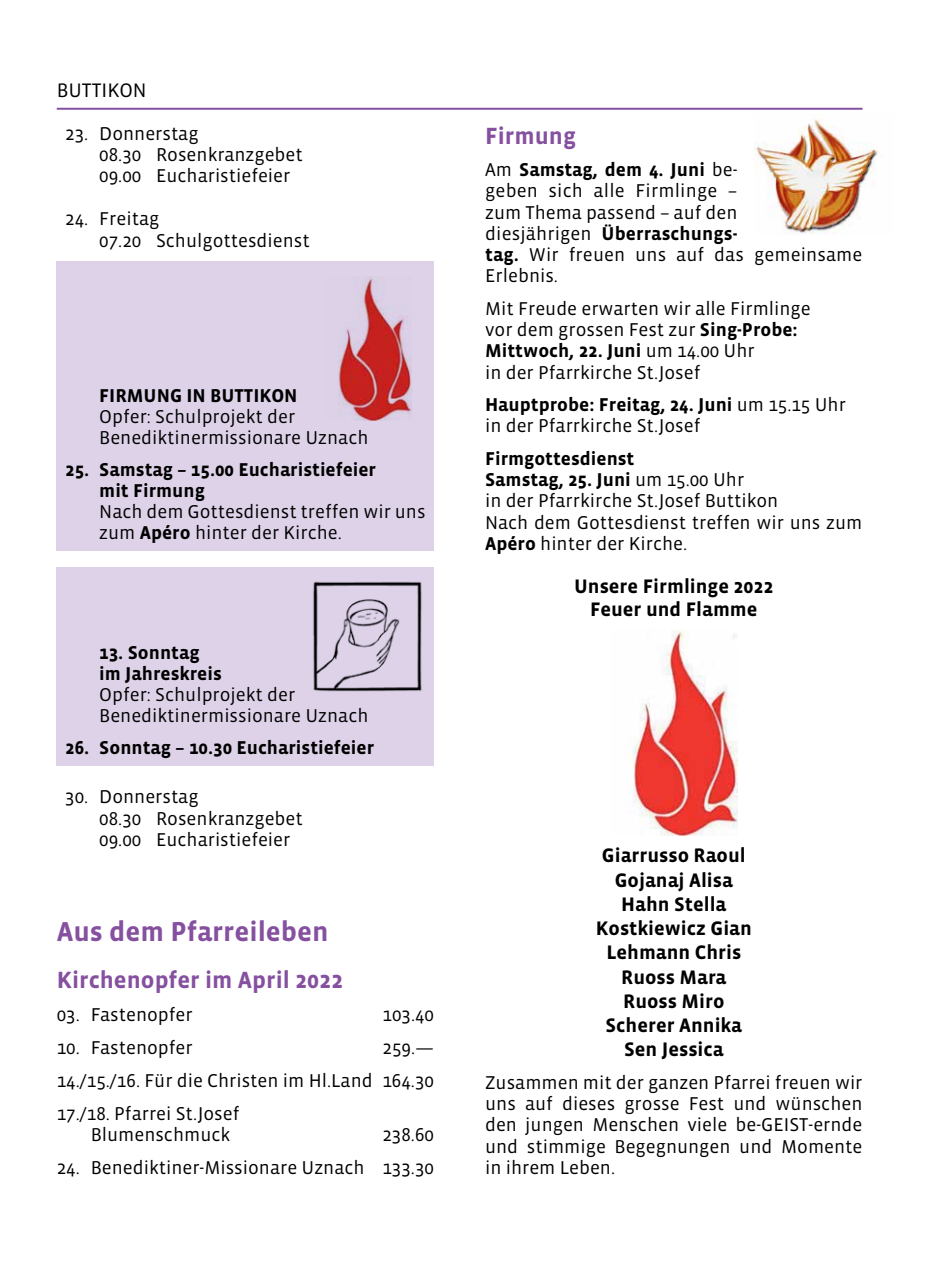
<style>
.page{position:relative;width:942px;height:1276px;background:#fff}
.page>*{position:absolute;margin:0;border:0;box-sizing:border-box;transform-origin:0 0}
.t1{font:700 28px "Vista Sans";color:#8650a0}
.t2{font:700 24px "Vista Sans";color:#8650a0}
.t3{font:700 20px/24.2px "Vista Sans";color:#000;text-align:center}
.t4{font:20px "Vista Sans";color:#000}
.t5{font:19px/21.2px "Vista Sans";color:#000}
.t6{font:700 19px/21px "Vista Sans";color:#000}
.s1{font-weight:700}
</style>
<div class="page">
<hr style="left:57px;top:108px;width:805px;height:2px;background:#8650a0">
<div style="left:57px;top:567px;width:377px;height:198px;background:#ddd2e8"></div>
<div style="left:57px;top:261px;width:377px;height:290px;background:#ddd2e8"></div>
<img style="left:338px;top:276px;width:73px;height:145px">
<img style="left:632px;top:630px;width:105px;height:205px">
<img style="left:313px;top:581px;width:109px;height:111px">
<img style="left:754px;top:113px;width:124px;height:121px">
<p class="t4" style="left:57px;top:80px;width:91px">BUTTIKON</p>
<p class="t5" style="left:99px;top:123px;width:205px;text-indent:-34px">23. Donnerstag<br>08.30 Rosenkranzgebet<br>09.00 Eucharistiefeier</p>
<p class="t5" style="left:99px;top:209px;width:212px;text-indent:-34px">24. Freitag<br>07.20 Schulgottesdienst</p>
<p class="t6" style="left:99px;top:386px;width:200px">FIRMUNG IN BUTTIKON</p>
<p class="t5" style="left:99px;top:407px;width:271px">Opfer: Schulprojekt der<br>Benediktinermissionare Uznach</p>
<p class="t6" style="left:99px;top:460px;width:278px;text-indent:-34px">25. Samstag – 15.00 Eucharistiefeier mit Firmung</p>
<p class="t5" style="left:99px;top:502px;width:328px">Nach dem Gottesdienst treffen wir uns zum <span class="s1">Apéro</span> hinter der Kirche.</p>
<p class="t6" style="left:99px;top:643px;width:124px">13. Sonntag im Jahreskreis</p>
<p class="t5" style="left:99px;top:685px;width:271px">Opfer: Schulprojekt der<br>Benediktinermissionare Uznach</p>
<p class="t6" style="left:65px;top:738px;width:310px">26. Sonntag – 10.30 Eucharistiefeier</p>
<p class="t5" style="left:99px;top:786px;width:205px;text-indent:-34px">30. Donnerstag<br>08.30 Rosenkranzgebet<br>09.00 Eucharistiefeier</p>
<h1 class="t1" style="left:57px;top:917px;width:273px">Aus dem Pfarreileben</h1>
<p class="t2" style="left:57px;top:968px;width:288px">Kirchenopfer im April 2022</p>
<p class="t5" style="left:57px;top:1004px;width:137px">03. Fastenopfer</p>
<p class="t5" style="left:382px;top:1004px;width:53px">103.40</p>
<p class="t5" style="left:57px;top:1037px;width:137px">10. Fastenopfer</p>
<p class="t5" style="left:57px;top:1031px;width:379px;line-height:32.8px;text-align:justify;text-indent:325px">259.— 14./15./16. Für die Christen im Hl.Land 164.30<br>17./18. Pfarrei St.Josef</p>
<p class="t5" style="left:91px;top:1124px;width:141px">Blumenschmuck</p>
<p class="t5" style="left:382px;top:1124px;width:53px">238.60</p>
<p class="t5" style="left:57px;top:1157px;width:379px">24. Benediktiner-Missionare Uznach 133.30</p>
<p class="t2" style="left:485px;top:123px;width:92px">Firmung</p>
<p class="t5" style="left:485px;top:159px;width:378px">Am <span class="s1">Samstag, dem 4. Juni</span> be--<br>geben sich alle Firmlinge –<br>zum Thema passend – auf den<br>diesjährigen <span class="s1">Überraschungs-<br>tag.</span> Wir freuen uns auf das gemeinsame<br>Erlebnis.</p>
<p class="t5" style="left:485px;top:298px;width:327px">Mit Freude erwarten wir alle Firmlinge vor dem grossen Fest zur <span class="s1">Sing-Probe:<br>Mittwoch, 22. Juni</span> um 14.00 Uhr<br>in der Pfarrkirche St.Josef</p>
<p class="t5" style="left:485px;top:394px;width:362px"><span class="s1">Hauptprobe: Freitag, 24. Juni</span> um 15.15 Uhr in der Pfarrkirche St.Josef</p>
<p class="t5" style="left:485px;top:448px;width:379px"><span class="s1">Firmgottesdienst<br>Samstag, 25. Juni</span> um 15.00 Uhr<br>in der Pfarrkirche St.Josef Buttikon<br>Nach dem Gottesdienst treffen wir uns zum<br><span class="s1">Apéro</span> hinter der Kirche.</p>
<p class="t3" style="left:574px;top:576px;width:201px;line-height:22.2px">Unsere Firmlinge 2022<br>Feuer und Flamme</p>
<p class="t3" style="left:595px;top:844px;width:157px">Giarrusso Raoul<br>Gojanaj Alisa<br>Hahn Stella<br>Kostkiewicz Gian<br>Lehmann Chris<br>Ruoss Mara<br>Ruoss Miro<br>Scherer Annika<br>Sen Jessica</p>
<p class="t5" style="left:485px;top:1072px;width:379px;text-align:justify">Zusammen mit der ganzen Pfarrei freuen wir uns auf dieses grosse Fest und wünschen den jungen Menschen viele be-GEIST-ernde und stimmige Begegnungen und Momente in ihrem Leben.</p>
</div>
